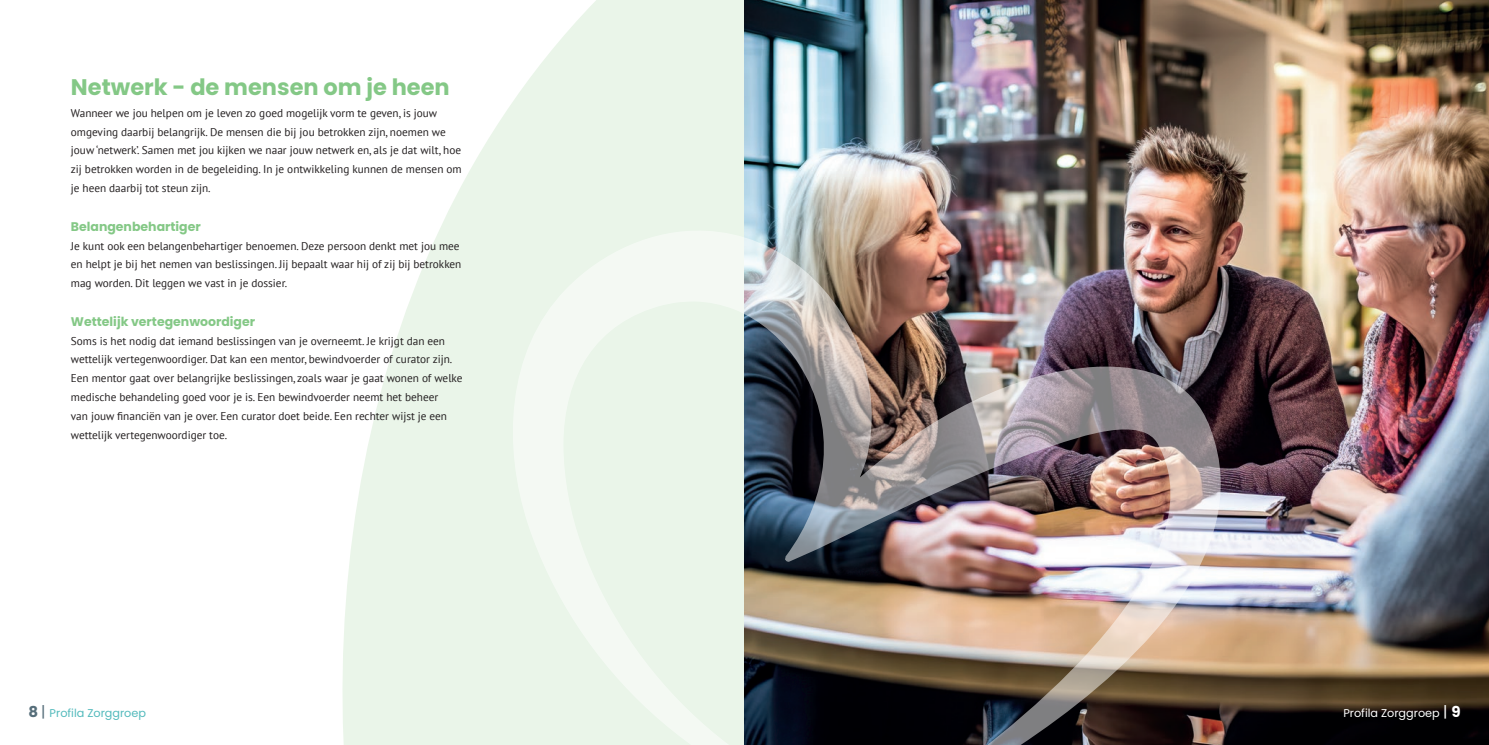
<style>
.page{position:relative;width:1489px;height:745px;background:#fff}
.page>*{position:absolute;margin:0;border:0;box-sizing:border-box;transform-origin:0 0}
.t1{font:700 22.5px "Poppins";color:#84c886}
.t2{font:700 12.5px "Poppins";color:#84c886}
.t3{font:11.25px/18.8px "PT Sans";color:#231f20}
.t4{font:11.25px "Poppins";color:#53babc}
.t5{font:11.25px "Poppins";color:#fff}
.s1{font-weight:700;font-size:15px;color:#566e7a}
.s2{font-size:15px;color:#566e7a}
.s3{font-size:15px}
.s4{font-weight:700;font-size:15px}
</style>
<div class="page">
<svg style="left:342px;top:0;width:402px;height:744px;fill:#eaf5e9"></svg>
<img style="left:744px;top:0;width:744px;height:744px">
<img style="left:511px;top:229px;width:710px;height:515px">
<h1 class="t1" style="left:71px;top:74px;width:380px">Netwerk - de mensen om je heen</h1>
<p class="t3" style="left:71px;top:103px;width:392px">Wanneer we jou helpen om je leven zo goed mogelijk vorm te geven, is jouw omgeving daarbij belangrijk. De mensen die bij jou betrokken zijn, noemen we jouw ‘netwerk’. Samen met jou kijken we naar jouw netwerk en, als je dat wilt, hoe zij betrokken worden in de begeleiding. In je ontwikkeling kunnen de mensen om je heen daarbij tot steun zijn.</p>
<p class="t2" style="left:71px;top:219px;width:131px">Belangenbehartiger</p>
<p class="t3" style="left:71px;top:236px;width:392px">Je kunt ook een belangenbehartiger benoemen. Deze persoon denkt met jou mee en helpt je bij het nemen van beslissingen. Jij bepaalt waar hij of zij bij betrokken mag worden. Dit leggen we vast in je dossier.</p>
<p class="t2" style="left:71px;top:314px;width:186px">Wettelijk vertegenwoordiger</p>
<p class="t3" style="left:71px;top:331px;width:393px">Soms is het nodig dat iemand beslissingen van je overneemt. Je krijgt dan een wettelijk vertegenwoordiger. Dat kan een mentor, bewindvoerder of curator zijn.<br>Een mentor gaat over belangrijke beslissingen, zoals waar je gaat wonen of welke medische behandeling goed voor je is. Een bewindvoerder neemt het beheer<br>van jouw financiën van je over. Een curator doet beide. Een rechter wijst je een wettelijk vertegenwoordiger toe.</p>
<p class="t4" style="left:28px;top:706px;width:119px"><span class="s1">8</span> <span class="s2">|</span> Profila Zorggroep</p>
<p class="t5" style="left:1343px;top:706px;width:119px">Profila Zorggroep <span class="s3">|</span> <span class="s4">9</span></p>
</div>
